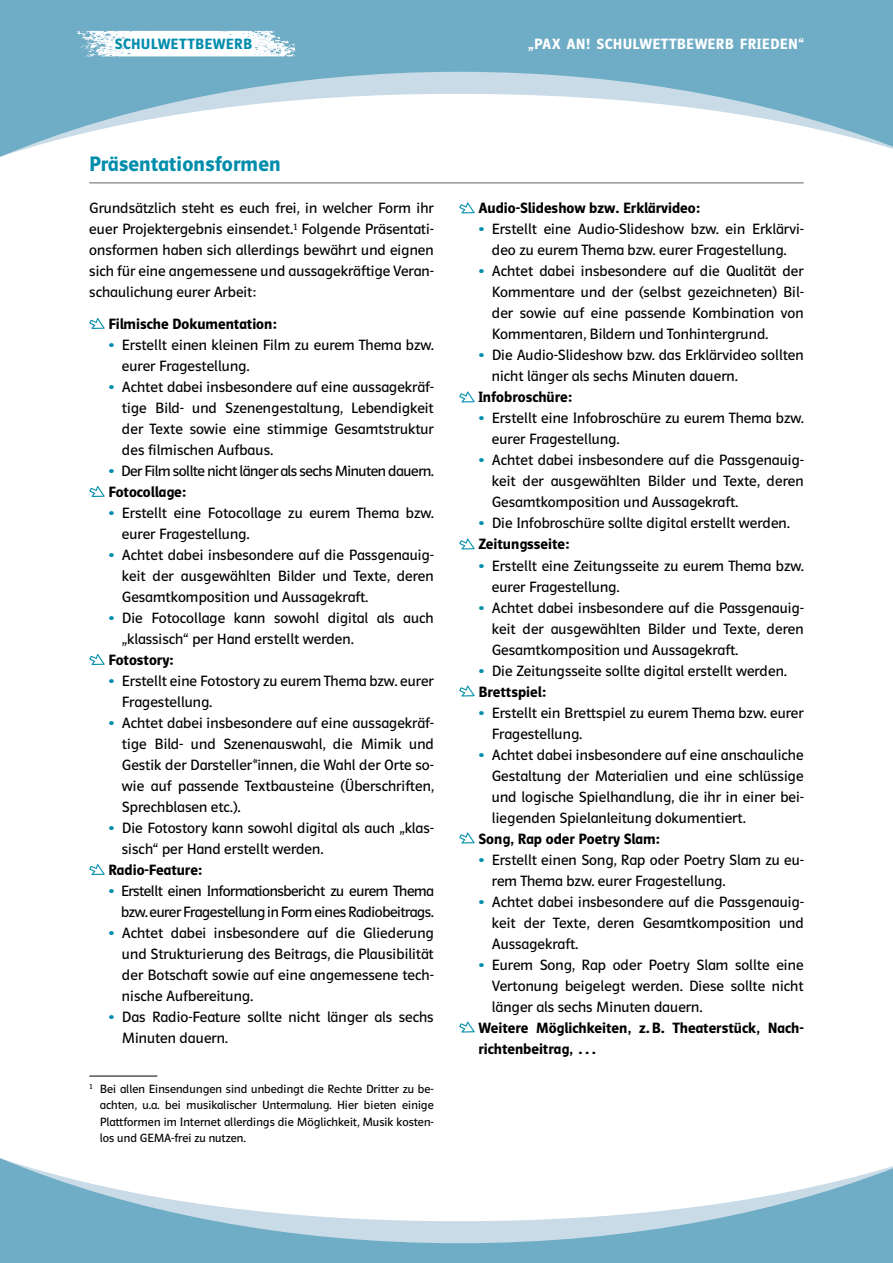
<style>
.page{position:relative;width:893px;height:1263px;background:#fff}
.page>*{position:absolute;margin:0;border:0;box-sizing:border-box;transform-origin:0 0}
._02_Ueberschrift_Unt{font:21px "Polo Basis Hfett";color:#008dac}
._11_2_Fliesstext_ohn{font:15px/21px "Polo Basis Buch";color:#000}
._11_2_Fliesstext_ohn-2{font:15px/21px "Polo Basis Hfett";color:#000}
._11_1_Fliesstext_ohn{font:15px/21px "Polo Basis Buch";color:#000;text-align:justify}
._11_2_Fliesstext_ohn-3{font:15px/21px "Polo Basis Buch";letter-spacing:-.03em;color:#000;text-align:right}
._83_Kolumne_Kapiteln{font:15px "Polo Basis Hfett";letter-spacing:.025em;color:#fff}
._83_Kolumne_Kapiteln-2{font:15px "Polo Basis Hfett";letter-spacing:.03em;color:#008dac}
._14_Fußnote{font:12px/16.5px "Polo Basis Buch";color:#000;text-align:justify}
.s1{font-family:"Polo Basis Hfett";color:#008dac}
</style>
<div class="page">
<svg style="left:0;top:1158px;width:893px;height:105px"></svg>
<svg style="left:0;top:0;width:893px;height:157px;fill:#6facc5"></svg>
<svg style="left:76px;top:31px;width:220px;height:26px"></svg>
<hr style="left:89px;top:182px;width:715px;height:2px;background:#99979c">
<svg style="left:89px;top:318px;width:16px;height:11px"></svg>
<svg style="left:89px;top:486px;width:16px;height:11px"></svg>
<svg style="left:89px;top:654px;width:16px;height:11px"></svg>
<svg style="left:89px;top:864px;width:16px;height:11px"></svg>
<hr style="left:89px;top:1075px;width:68px;height:1px;background:#000">
<svg style="left:459px;top:202px;width:16px;height:11px"></svg>
<svg style="left:459px;top:391px;width:16px;height:11px"></svg>
<svg style="left:459px;top:538px;width:16px;height:11px"></svg>
<svg style="left:459px;top:685px;width:16px;height:11px"></svg>
<svg style="left:459px;top:832px;width:16px;height:11px"></svg>
<svg style="left:459px;top:1021px;width:16px;height:11px"></svg>
<p class="_83_Kolumne_Kapiteln-2" style="left:115px;top:35px;width:139px">SCHULWETTBEWERB</p>
<p class="_83_Kolumne_Kapiteln" style="left:528px;top:35px;width:277px">„PAX AN! SCHULWETTBEWERB FRIEDEN“</p>
<p class="_02_Ueberschrift_Unt" style="left:89px;top:153px;width:193px">Präsentationsformen</p>
<p class="_11_1_Fliesstext_ohn" style="left:89px;top:198px;width:346px">Grundsätzlich steht es euch frei, in welcher Form ihr euer Projektergebnis einsendet.<sup>1</sup> Folgende Präsentati&shy;onsformen haben sich allerdings bewährt und eignen sich für eine angemessene und aussagekräftige Veran&shy;schaulichung eurer Arbeit:</p>
<p class="_11_2_Fliesstext_ohn-2" style="left:108px;top:313px;width:170px">Filmische Dokumentation:</p>
<p class="_11_2_Fliesstext_ohn" style="left:122px;top:335px;width:313px;text-indent:-13px"><span class="s1">•</span> Erstellt einen kleinen Film zu eurem Thema bzw. eurer Fragestellung.</p>
<p class="_11_2_Fliesstext_ohn" style="left:122px;top:377px;width:313px;text-align:justify;text-indent:-13px"><span class="s1">•</span> Achtet dabei insbesondere auf eine aussagekräf&shy;tige Bild- und Szenengestaltung, Lebendigkeit der Texte sowie eine stimmige Gesamtstruktur des filmischen Aufbaus.</p>
<p class="_11_2_Fliesstext_ohn-3" style="left:108px;top:461px;width:327px"><span class="s1">•</span> Der Film sollte nicht länger als sechs Minuten dauern.</p>
<p class="_11_2_Fliesstext_ohn-2" style="left:108px;top:481px;width:79px">Fotocollage:</p>
<p class="_11_2_Fliesstext_ohn" style="left:122px;top:503px;width:313px;text-indent:-13px"><span class="s1">•</span> Erstellt eine Fotocollage zu eurem Thema bzw. eurer Fragestellung.</p>
<p class="_11_2_Fliesstext_ohn" style="left:122px;top:545px;width:313px;text-align:justify;text-indent:-13px"><span class="s1">•</span> Achtet dabei insbesondere auf die Passgenauig&shy;keit der ausgewählten Bilder und Texte, deren Gesamtkomposition und Aussagekraft.</p>
<p class="_11_2_Fliesstext_ohn" style="left:122px;top:608px;width:313px;text-indent:-13px"><span class="s1">•</span> Die Fotocollage kann sowohl digital als auch „klassisch“ per Hand erstellt werden.</p>
<p class="_11_2_Fliesstext_ohn-2" style="left:108px;top:649px;width:67px">Fotostory:</p>
<p class="_11_2_Fliesstext_ohn" style="left:122px;top:671px;width:313px;text-indent:-13px"><span class="s1">•</span> Erstellt eine Fotostory zu eurem Thema bzw. eurer<br>Fragestellung.</p>
<p class="_11_2_Fliesstext_ohn" style="left:122px;top:713px;width:313px;text-align:justify;text-indent:-13px"><span class="s1">•</span> Achtet dabei insbesondere auf eine aussagekräf&shy;tige Bild- und Szenenauswahl, die Mimik und Gestik der Darsteller*innen, die Wahl der Orte so&shy;wie auf passende Textbausteine (Überschriften, Sprechblasen etc.).</p>
<p class="_11_2_Fliesstext_ohn" style="left:122px;top:818px;width:313px;text-indent:-13px"><span class="s1">•</span> Die Fotostory kann sowohl digital als auch „klas&shy;sisch“ per Hand erstellt werden.</p>
<p class="_11_2_Fliesstext_ohn-2" style="left:108px;top:859px;width:95px">Radio-Feature:</p>
<p class="_11_2_Fliesstext_ohn-3" style="left:108px;top:881px;width:327px"><span class="s1">•</span> Erstellt einen Informationsbericht zu eurem Thema bzw. eurer Fragestellung in Form eines Radiobeitrags.</p>
<p class="_11_2_Fliesstext_ohn" style="left:122px;top:923px;width:313px;text-align:justify;text-indent:-13px"><span class="s1">•</span> Achtet dabei insbesondere auf die Gliederung und Strukturierung des Beitrags, die Plausibilität der Botschaft sowie auf eine angemessene tech&shy;nische Aufbereitung.</p>
<p class="_11_2_Fliesstext_ohn" style="left:122px;top:1007px;width:313px;text-indent:-13px"><span class="s1">•</span> Das Radio-Feature sollte nicht länger als sechs<br>Minuten dauern.</p>
<p class="_14_Fußnote" style="left:100px;top:1080px;width:335px;text-indent:-11px"><sup>1</sup> Bei allen Einsendungen sind unbedingt die Rechte Dritter zu be&shy;achten, u.a. bei musikalischer Untermalung. Hier bieten einige Plattformen im Internet allerdings die Möglichkeit, Musik kosten&shy;los und GEMA-frei zu nutzen.</p>
<p class="_11_2_Fliesstext_ohn-2" style="left:478px;top:198px;width:223px">Audio-Slideshow bzw. Erklärvideo:</p>
<p class="_11_2_Fliesstext_ohn" style="left:478px;top:219px;width:327px;text-align:center"><span class="s1">•</span> Erstellt eine Audio-Slideshow bzw. ein Erklärvi&shy;deo zu eurem Thema bzw. eurer Fragestellung.</p>
<p class="_11_2_Fliesstext_ohn" style="left:492px;top:261px;width:313px;text-align:justify;text-indent:-14px"><span class="s1">•</span> Achtet dabei insbesondere auf die Qualität der Kommentare und der (selbst gezeichneten) Bil&shy;der sowie auf eine passende Kombination von Kommentaren, Bildern und Tonhintergrund.</p>
<p class="_11_2_Fliesstext_ohn" style="left:492px;top:345px;width:313px;text-indent:-14px"><span class="s1">•</span> Die Audio-Slideshow bzw. das Erklärvideo sollten nicht länger als sechs Minuten dauern.</p>
<p class="_11_2_Fliesstext_ohn-2" style="left:478px;top:387px;width:95px">Infobroschüre:</p>
<p class="_11_2_Fliesstext_ohn" style="left:492px;top:408px;width:313px;text-indent:-14px"><span class="s1">•</span> Erstellt eine Infobroschüre zu eurem Thema bzw. eurer Fragestellung.</p>
<p class="_11_2_Fliesstext_ohn" style="left:492px;top:450px;width:313px;text-align:justify;text-indent:-14px"><span class="s1">•</span> Achtet dabei insbesondere auf die Passgenauig&shy;keit der ausgewählten Bilder und Texte, deren Gesamtkomposition und Aussagekraft.</p>
<p class="_11_2_Fliesstext_ohn" style="left:478px;top:513px;width:313px"><span class="s1">•</span> Die Infobroschüre sollte digital erstellt werden.</p>
<p class="_11_2_Fliesstext_ohn-2" style="left:478px;top:534px;width:93px">Zeitungsseite:</p>
<p class="_11_2_Fliesstext_ohn" style="left:492px;top:555px;width:313px;text-indent:-14px"><span class="s1">•</span> Erstellt eine Zeitungsseite zu eurem Thema bzw. eurer Fragestellung.</p>
<p class="_11_2_Fliesstext_ohn" style="left:492px;top:597px;width:313px;text-align:justify;text-indent:-14px"><span class="s1">•</span> Achtet dabei insbesondere auf die Passgenauig&shy;keit der ausgewählten Bilder und Texte, deren Gesamtkomposition und Aussagekraft.</p>
<p class="_11_2_Fliesstext_ohn" style="left:478px;top:660px;width:310px"><span class="s1">•</span> Die Zeitungsseite sollte digital erstellt werden.</p>
<p class="_11_2_Fliesstext_ohn-2" style="left:478px;top:681px;width:69px">Brettspiel:</p>
<p class="_11_2_Fliesstext_ohn" style="left:492px;top:702px;width:313px;text-indent:-14px"><span class="s1">•</span> Erstellt ein Brettspiel zu eurem Thema bzw. eurer<br>Fragestellung.</p>
<p class="_11_2_Fliesstext_ohn" style="left:492px;top:744px;width:313px;text-align:justify;text-indent:-14px"><span class="s1">•</span> Achtet dabei insbesondere auf eine anschauliche Gestaltung der Materialien und eine schlüssige und logische Spielhandlung, die ihr in einer bei&shy;liegenden Spielanleitung dokumentiert.</p>
<p class="_11_2_Fliesstext_ohn-2" style="left:478px;top:828px;width:183px">Song, Rap oder Poetry Slam:</p>
<p class="_11_2_Fliesstext_ohn" style="left:492px;top:849px;width:313px;text-indent:-14px"><span class="s1">•</span> Erstellt einen Song, Rap oder Poetry Slam zu eu&shy;rem Thema bzw. eurer Fragestellung.</p>
<p class="_11_2_Fliesstext_ohn" style="left:492px;top:891px;width:313px;text-align:justify;text-indent:-14px"><span class="s1">•</span> Achtet dabei insbesondere auf die Passgenauig&shy;keit der Texte, deren Gesamtkomposition und Aussagekraft.</p>
<p class="_11_2_Fliesstext_ohn" style="left:492px;top:954px;width:313px;text-align:justify;text-indent:-14px"><span class="s1">•</span> Eurem Song, Rap oder Poetry Slam sollte eine Vertonung beigelegt werden. Diese sollte nicht länger als sechs Minuten dauern.</p>
<p class="_11_2_Fliesstext_ohn-2" style="left:478px;top:1017px;width:327px">Weitere Möglichkeiten, z.B. Theaterstück, Nach&shy;richtenbeitrag, …</p>
</div>
